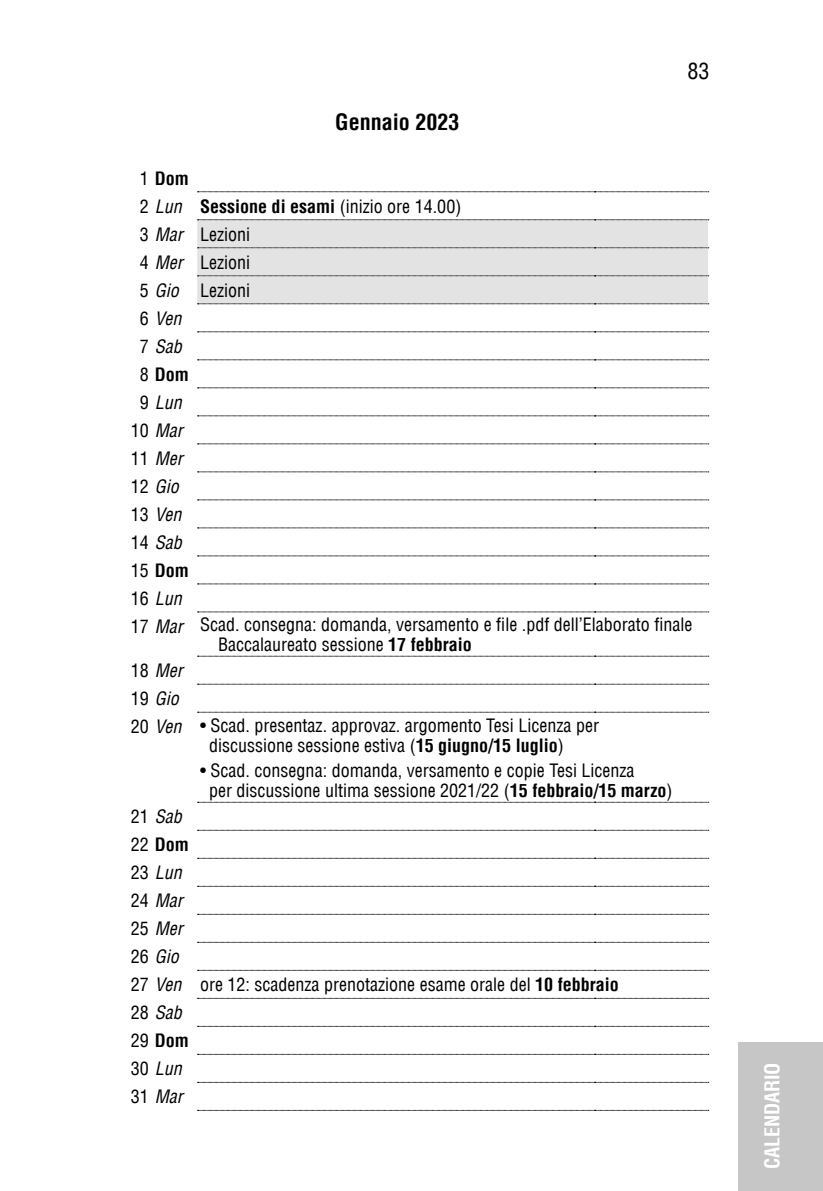
<style>
.page{position:relative;width:823px;height:1191px;background:#fff}
.page>*{position:absolute;margin:0;border:0;box-sizing:border-box;transform-origin:0 0}
.t1{font:700 condensed 22px "Helvetica LT";color:#000}
.t2{font:condensed 22px "Helvetica LT";color:#000}
.t3{font:700 condensed 20px "Helvetica LT";letter-spacing:-.01em;color:#fff}
.t4{font:condensed 18px/28px "Helvetica LT";color:#000}
.t5{font:italic condensed 18px "Helvetica LT";color:#000}
.t6{font:700 condensed 18px "Helvetica LT";color:#000}
.s1{font-weight:400}
.s2{font-style:italic}
.s3{font-weight:700}
.s4{font-style:normal}
</style>
<div class="page">
<div style="left:737px;top:1042px;width:85px;height:149px;background:#c6c6c6"></div>
<div style="left:197px;top:220px;width:510px;height:83px;background:#e3e3e3"></div>
<svg style="left:197px;top:191px;width:511px;height:1px"></svg>
<svg style="left:197px;top:219px;width:511px;height:1px"></svg>
<svg style="left:197px;top:247px;width:511px;height:1px"></svg>
<svg style="left:197px;top:275px;width:511px;height:1px"></svg>
<svg style="left:197px;top:303px;width:511px;height:1px"></svg>
<svg style="left:197px;top:331px;width:511px;height:1px"></svg>
<svg style="left:197px;top:359px;width:511px;height:1px"></svg>
<svg style="left:197px;top:387px;width:511px;height:1px"></svg>
<svg style="left:197px;top:415px;width:511px;height:1px"></svg>
<svg style="left:197px;top:443px;width:511px;height:1px"></svg>
<svg style="left:197px;top:471px;width:511px;height:1px"></svg>
<svg style="left:197px;top:499px;width:511px;height:1px"></svg>
<svg style="left:197px;top:527px;width:511px;height:1px"></svg>
<svg style="left:197px;top:555px;width:511px;height:1px"></svg>
<svg style="left:197px;top:583px;width:511px;height:1px"></svg>
<svg style="left:197px;top:611px;width:511px;height:1px"></svg>
<svg style="left:197px;top:656px;width:511px;height:1px"></svg>
<svg style="left:197px;top:684px;width:511px;height:1px"></svg>
<svg style="left:197px;top:712px;width:511px;height:1px"></svg>
<svg style="left:197px;top:802px;width:511px;height:1px"></svg>
<svg style="left:197px;top:830px;width:511px;height:1px"></svg>
<svg style="left:197px;top:858px;width:511px;height:1px"></svg>
<svg style="left:197px;top:886px;width:511px;height:1px"></svg>
<svg style="left:197px;top:914px;width:511px;height:1px"></svg>
<svg style="left:197px;top:942px;width:511px;height:1px"></svg>
<svg style="left:197px;top:970px;width:511px;height:1px"></svg>
<svg style="left:197px;top:998px;width:511px;height:1px"></svg>
<svg style="left:197px;top:1026px;width:511px;height:1px"></svg>
<svg style="left:197px;top:1054px;width:511px;height:1px"></svg>
<svg style="left:197px;top:1082px;width:511px;height:1px"></svg>
<svg style="left:197px;top:1110px;width:511px;height:1px"></svg>
<p class="t1" style="left:335px;top:108px;width:126px">Gennaio 2023</p>
<p class="t2" style="left:687px;top:57px;width:23px">83</p>
<p class="t6" style="left:140px;top:167px;width:50px"><span class="s1">1</span> Dom</p>
<p class="t4" style="left:140px;top:192px;width:322px">2 <span class="s2">Lun</span> <span class="s3">Sessione di esami</span> (inizio ore 14.00)</p>
<p class="t4" style="left:140px;top:220px;width:112px">3 <span class="s2">Mar</span> Lezioni</p>
<p class="t4" style="left:140px;top:248px;width:112px">4 <span class="s2">Mer</span> Lezioni</p>
<p class="t4" style="left:140px;top:276px;width:112px">5 <span class="s2">Gio</span> Lezioni</p>
<p class="t5" style="left:140px;top:307px;width:43px"><span class="s4">6</span> Ven</p>
<p class="t5" style="left:140px;top:335px;width:43px"><span class="s4">7</span> Sab</p>
<p class="t6" style="left:140px;top:363px;width:50px"><span class="s1">8</span> Dom</p>
<p class="t5" style="left:140px;top:391px;width:43px"><span class="s4">9</span> Lun</p>
<p class="t5" style="left:131px;top:419px;width:53px"><span class="s4">10</span> Mar</p>
<p class="t5" style="left:131px;top:447px;width:53px"><span class="s4">11</span> Mer</p>
<p class="t5" style="left:131px;top:475px;width:49px"><span class="s4">12</span> Gio</p>
<p class="t5" style="left:131px;top:503px;width:52px"><span class="s4">13</span> Ven</p>
<p class="t5" style="left:131px;top:531px;width:52px"><span class="s4">14</span> Sab</p>
<p class="t6" style="left:131px;top:559px;width:59px"><span class="s1">15</span> Dom</p>
<p class="t5" style="left:131px;top:587px;width:52px"><span class="s4">16</span> Lun</p>
<p class="t4" style="left:218px;top:614px;width:475px;line-height:20px;text-indent:-87px">17 <span class="s2">Mar</span> Scad. consegna: domanda, versamento e file .pdf dell’Elaborato finale<br>Baccalaureato sessione <span class="s3">17 febbraio</span></p>
<p class="t4" style="left:131px;top:656px;width:469px;line-height:27.4px">18 <span class="s2">Mer<br></span>19 <span class="s2">Gio<br></span>20 <span class="s2">Ven</span> • Scad. presentaz. approvaz. argomento Tesi Licenza per</p>
<p class="t4" style="left:209px;top:731px;width:356px">discussione sessione estiva (<span class="s3">15 giugno/15 luglio</span>)</p>
<p class="t4" style="left:209px;top:760px;width:464px;line-height:20px;text-indent:-9px">• Scad. consegna: domanda, versamento e copie Tesi Licenza<br>per discussione ultima sessione 2021/22 (<span class="s3">15 febbraio/15 marzo</span>)</p>
<p class="t4" style="left:131px;top:802px;width:489px">21 <span class="s2">Sab<br></span>22 <span class="s3">Dom<br></span>23 <span class="s2">Lun<br></span>24 <span class="s2">Mar<br></span>25 <span class="s2">Mer<br></span>26 <span class="s2">Gio<br></span>27 <span class="s2">Ven</span> ore 12: scadenza prenotazione esame orale del <span class="s3">10 febbraio<br></span>28 <span class="s2">Sab<br></span>29 <span class="s3">Dom<br></span>30 <span class="s2">Lun<br></span>31 <span class="s2">Mar</span></p>
<p class="t3" style="left:759px;top:1168px;width:107px;rotate:-90deg">CALENDARIO</p>
</div>
